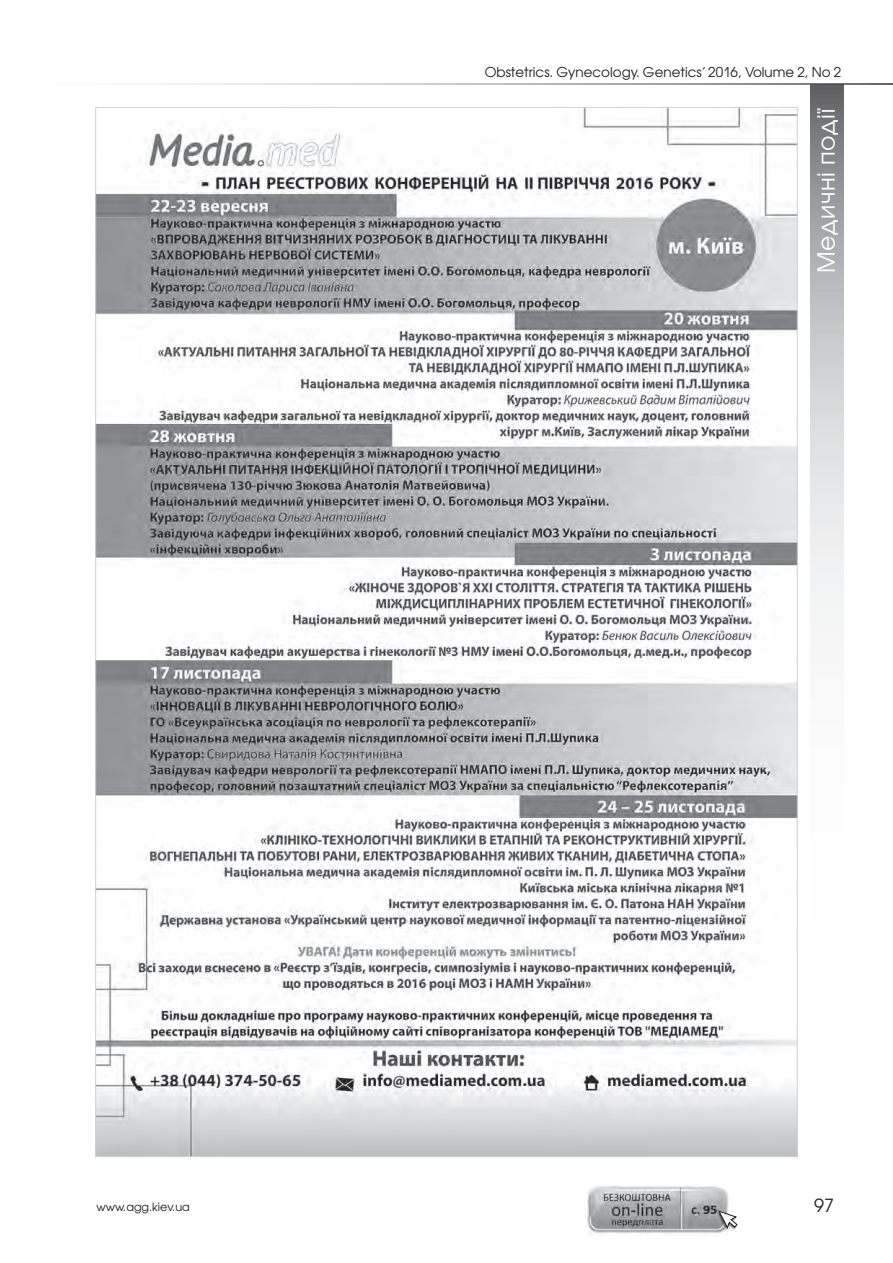
<style>
.page{position:relative;width:893px;height:1263px;background:#fff}
.page>*{position:absolute;margin:0;border:0;box-sizing:border-box;transform-origin:0 0}
.t1{font:23.55px "Avant Garde Gothic C";letter-spacing:.03em;color:#fff}
.t2{font:18px "Avant Garde Gothic C";color:#231f20}
.t3{font:13.5px "Avant Garde Gothic C";color:#231f20}
.t4{font:11.25px "Avant Garde Gothic C";color:#231f20}
</style>
<div class="page">
<svg style="left:811px;top:85px;width:32px;height:532px;background:#c0c1c3"></svg>
<img style="left:585px;top:1185px;width:144px;height:50px">
<div style="left:716px;top:1210px;width:22px;height:20px;background:#231f20;opacity:.75"></div>
<svg style="left:718px;top:1210px;width:19px;height:18px"></svg>
<img style="left:97px;top:109px;width:698px;height:1046px">
<p class="t3" style="left:485px;top:64px;width:358px">Obstetrics. Gynecology. Genetics’2016, Volume 2, No 2</p>
<h1 class="t1" style="left:812px;top:273px;width:167px;rotate:-90deg">Медичні події</h1>
<p class="t4" style="left:97px;top:1200px;width:95px">www.agg.kiev.ua</p>
<h2 class="t2" style="left:814px;top:1195px;width:21px">97</h2>
</div>
